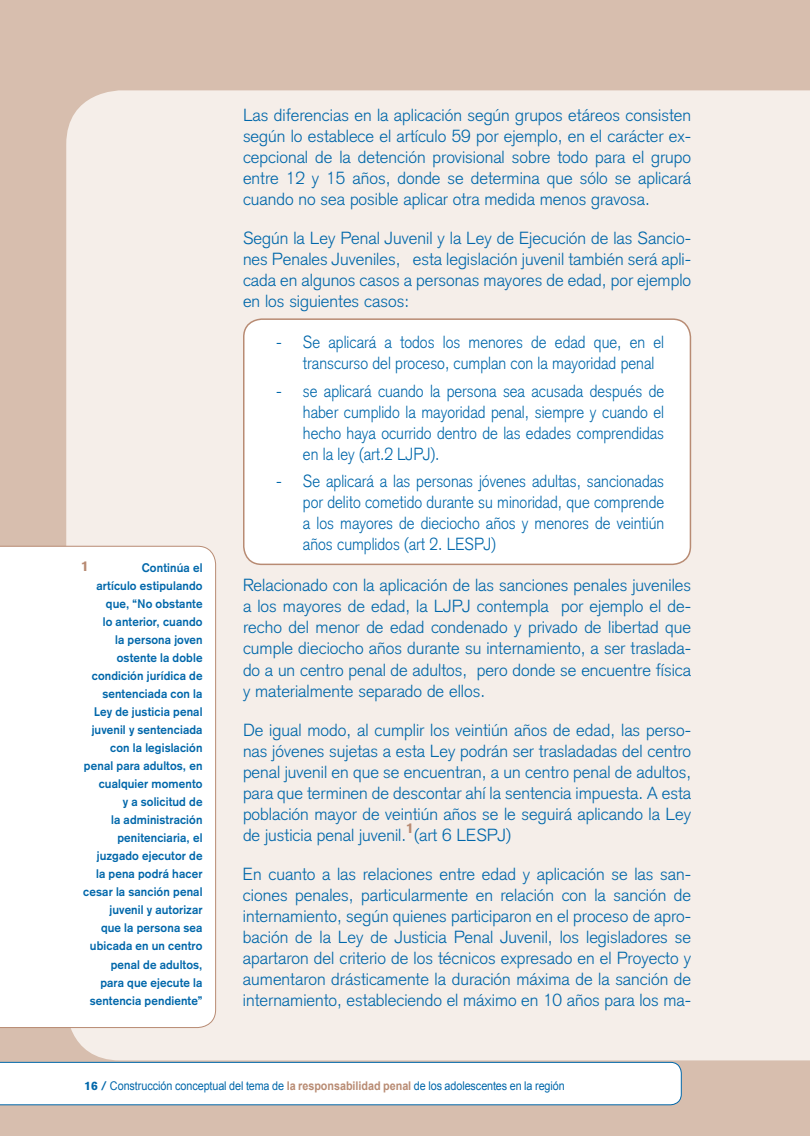
<style>
.page{position:relative;width:810px;height:1136px;background:#fff}
.page>*{position:absolute;margin:0;border:0;box-sizing:border-box;transform-origin:0 0}
.t1{font:300 17.25px/21px "Akzidenz Grotesk";color:#0067aa;text-align:justify}
.t2{font:300 17.25px/21px "Akzidenz Grotesk";color:#0067aa;text-align:justify;scale:.9 1}
.t3{font:900 13.95px "Akzidenz Grotesk";color:#b88b73}
.t4{font:700 12.3px/18px "Akzidenz Grotesk";letter-spacing:.01em;color:#0067aa;text-align:right;scale:.95 1}
.t5{font:12px "Arial";letter-spacing:-.01em;color:#0067aa;scale:.9 1}
.s1{font-family:"Akzidenz Grotesk";font-weight:900}
.s2{font-family:"Akzidenz Grotesk";font-weight:700}
.s3{font-weight:700;color:#b88b73}
</style>
<div class="page">
<div style="left:0;top:0;width:810px;height:1135px;background:#d7beae"></div>
<div style="left:66px;top:90px;width:744px;height:970px;background:#f5eee9"></div>
<div style="left:0;top:1061px;width:681px;height:43px;background:#fff"></div>
<div style="left:244px;top:319px;width:446px;height:245px;background:#fff;border-radius:18px"></div>
<div style="left:243px;top:318px;width:448px;height:247px;border:2px solid #b88b73;border-radius:18px"></div>
<div style="left:0;top:546px;width:216px;height:481px;background:#fff"></div>
<p class="t3" style="left:81px;top:561px;width:9px">1</p>
<p class="t4" style="left:83px;top:560px;width:127px">Continúa el<br>artículo estipulando que, “No obstante<br>lo anterior, cuando<br>la persona joven ostente la doble condición jurídica de sentenciada con la<br>Ley de justicia penal juvenil y sentenciada con la legislación penal para adultos, en cualquier momento<br>y a solicitud de<br>la administración penitenciaria, el juzgado ejecutor de<br>la pena podrá hacer cesar la sanción penal juvenil y autorizar<br>que la persona sea ubicada en un centro penal de adultos,<br>para que ejecute la sentencia pendiente”</p>
<p class="t1" style="left:243px;top:106px;width:450px">Las diferencias en la aplicación según grupos etáreos consisten según lo establece el artículo 59 por ejemplo, en el carácter ex&shy;cepcional de la detención provisional sobre todo para el grupo entre 12 y 15 años, donde se determina que sólo se aplicará cuando no sea posible aplicar otra medida menos gravosa.</p>
<p class="t1" style="left:243px;top:230px;width:450px">Según la Ley Penal Juvenil y la Ley de Ejecución de las Sancio&shy;nes Penales Juveniles, esta legislación juvenil también será apli&shy;cada en algunos casos a personas mayores de edad, por ejemplo en los siguientes casos:</p>
<p class="t2" style="left:303px;top:333px;width:403px;text-indent:-27px">- Se aplicará a todos los menores de edad que, en el transcurso del proceso, cumplan con la mayoridad penal</p>
<p class="t2" style="left:303px;top:382px;width:403px;text-indent:-27px">- se aplicará cuando la persona sea acusada después de haber cumplido la mayoridad penal, siempre y cuando el hecho haya ocurrido dentro de las edades comprendidas en la ley (art.2 LJPJ).</p>
<p class="t2" style="left:303px;top:472px;width:403px;text-indent:-27px">- Se aplicará a las personas jóvenes adultas, sancionadas por delito cometido durante su minoridad, que comprende a los mayores de dieciocho años y menores de veintiún años cumplidos (art 2. LESPJ)</p>
<p class="t1" style="left:243px;top:576px;width:450px">Relacionado con la aplicación de las sanciones penales juveniles a los mayores de edad, la LJPJ contempla por ejemplo el de&shy;recho del menor de edad condenado y privado de libertad que cumple dieciocho años durante su internamiento, a ser traslada&shy;do a un centro penal de adultos, pero donde se encuentre física y materialmente separado de ellos.</p>
<p class="t1" style="left:243px;top:721px;width:450px">De igual modo, al cumplir los veintiún años de edad, las perso&shy;nas jóvenes sujetas a esta Ley podrán ser trasladadas del centro penal juvenil en que se encuentran, a un centro penal de adultos, para que terminen de descontar ahí la sentencia impuesta. A esta población mayor de veintiún años se le seguirá aplicando la Ley de justicia penal juvenil.</p>
<p class="t3" style="left:406px;top:822px;width:9px">1</p>
<p class="t1" style="left:414px;top:826px;width:99px">(art 6 LESPJ)</p>
<p class="t1" style="left:243px;top:865px;width:450px">En cuanto a las relaciones entre edad y aplicación se las san&shy;ciones penales, particularmente en relación con la sanción de internamiento, según quienes participaron en el proceso de apro&shy;bación de la Ley de Justicia Penal Juvenil, los legisladores se apartaron del criterio de los técnicos expresado en el Proyecto y aumentaron drásticamente la duración máxima de la sanción de internamiento, estableciendo el máximo en 10 años para los ma-</p>
<p class="t5" style="left:84px;top:1078px;width:535px"><span class="s1">16</span> <span class="s2">/</span> Construcción conceptual del tema de <span class="s3">la responsabilidad penal</span> de los adolescentes en la región</p>
</div>
